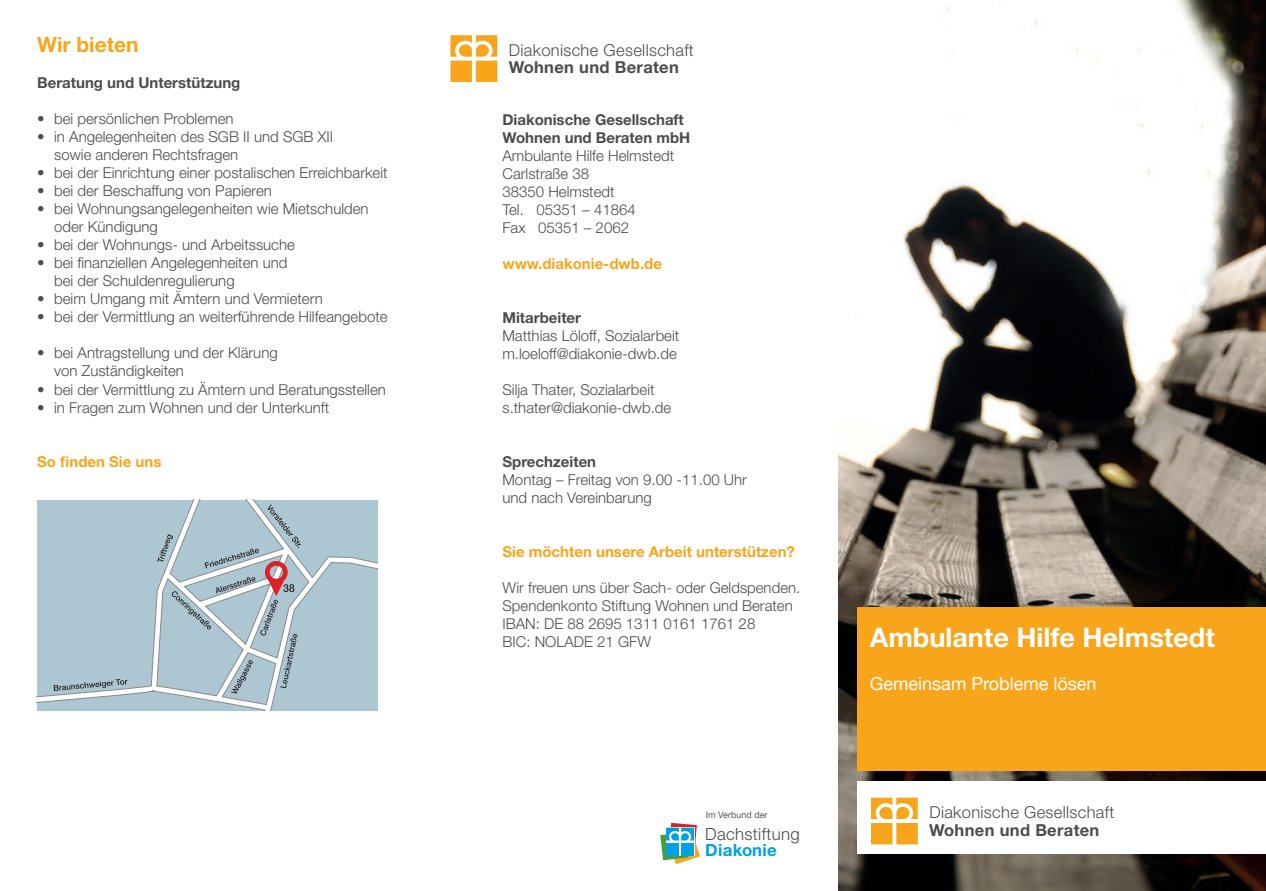
<style>
.page{position:relative;width:1266px;height:891px;background:#fff}
.page>*{position:absolute;margin:0;border:0;box-sizing:border-box;transform-origin:0 0}
.t1{font:700 27px "Helvetica Neue";color:#fff}
.t2{font:700 21px "Helvetica Neue";color:#f9a51b}
.t3{font:18px "Helvetica Neue";color:#fff}
.t4{font:300 16.8px "Helvetica Neue";letter-spacing:.02em;color:#4b4c4d}
.t5{font:700 16.8px "Helvetica Neue";letter-spacing:.02em;color:#00a1e3}
.t6{font:300 16.5px "Helvetica Neue";letter-spacing:.02em;color:#4b4c4d}
.t7{font:700 16.5px "Helvetica Neue";letter-spacing:.02em;color:#4b4c4d}
.t8{font:300 15px/18px "Helvetica Neue";color:#4b4c4d}
.t9{font:700 15px/18px "Helvetica Neue";color:#4b4c4d}
.t10{font:700 15px "Helvetica Neue";color:#f9a51b}
.t11{font:9px "Helvetica Neue";color:#57585a}
</style>
<div class="page">
<img style="left:838px;top:0;width:427px;height:891px">
<div style="left:857px;top:607px;width:408px;height:164px;background:#f9a51b"></div>
<div style="left:857px;top:782px;width:408px;height:72px;background:#fff"></div>
<svg style="left:660px;top:823px;width:39px;height:41px"></svg>
<div style="left:666px;top:843px;width:12px;height:12px;background:#00a1e3"></div>
<div style="left:681px;top:843px;width:13px;height:12px;background:#00a1e3"></div>
<svg style="left:871px;top:797px;width:46px;height:47px"></svg>
<svg style="left:450px;top:35px;width:47px;height:47px"></svg>
<svg style="left:37px;top:500px;width:340px;height:211px;background:#afc7d2"></svg>
<svg style="left:157px;top:504px;width:144px;height:189px;background:#b3c4cc"></svg>
<h2 class="t2" style="left:37px;top:32px;width:103px">Wir bieten</h2>
<p class="t9" style="left:37px;top:74px;width:205px">Beratung und Unterstützung</p>
<p class="t8" style="left:37px;top:110px;width:198px">• bei persönlichen Problemen</p>
<p class="t8" style="left:54px;top:128px;width:280px;text-indent:-17px">• in Angelegenheiten des SGB II und SGB XII sowie anderen Rechtsfragen</p>
<p class="t8" style="left:37px;top:164px;width:352px">• bei der Einrichtung einer postalischen Erreichbarkeit</p>
<p class="t8" style="left:37px;top:182px;width:236px">• bei der Beschaffung von Papieren</p>
<p class="t8" style="left:54px;top:200px;width:316px;text-indent:-17px">• bei Wohnungsangelegenheiten wie Mietschulden oder Kündigung</p>
<p class="t8" style="left:37px;top:236px;width:259px">• bei der Wohnungs- und Arbeitssuche</p>
<p class="t8" style="left:54px;top:254px;width:235px;text-indent:-17px">• bei finanziellen Angelegenheiten und bei der Schuldenregulierung</p>
<p class="t8" style="left:37px;top:290px;width:287px">• beim Umgang mit Ämtern und Vermietern</p>
<p class="t8" style="left:37px;top:308px;width:352px">• bei der Vermittlung an weiterführende Hilfeangebote</p>
<p class="t8" style="left:54px;top:344px;width:225px;text-indent:-17px">• bei Antragstellung und der Klärung von Zuständigkeiten</p>
<p class="t8" style="left:37px;top:380px;width:350px">• bei der Vermittlung zu Ämtern und Beratungsstellen</p>
<p class="t8" style="left:37px;top:398px;width:293px">• in Fragen zum Wohnen und der Unterkunft</p>
<p class="t10" style="left:37px;top:452px;width:126px">So finden Sie uns</p>
<p class="t6" style="left:508px;top:37px;width:186px">Diakonische Gesellschaft</p>
<p class="t7" style="left:508px;top:54px;width:172px">Wohnen und Beraten</p>
<p class="t9" style="left:502px;top:110px;width:189px">Diakonische Gesellschaft<br>Wohnen und Beraten mbH</p>
<p class="t8" style="left:502px;top:146px;width:173px">Ambulante Hilfe Helmstedt<br>Carlstraße 38<br>38350 Helmstedt<br>Tel. 05351 – 41864<br>Fax 05351 – 2062</p>
<p class="t10" style="left:502px;top:254px;width:161px">www.diakonie-dwb.de</p>
<p class="t9" style="left:502px;top:308px;width:80px">Mitarbeiter</p>
<p class="t8" style="left:502px;top:326px;width:178px">Matthias Löloff, Sozialarbeit m.loeloff@diakonie-dwb.de</p>
<p class="t8" style="left:502px;top:380px;width:170px">Silja Thater, Sozialarbeit s.thater@diakonie-dwb.de</p>
<p class="t9" style="left:502px;top:452px;width:95px">Sprechzeiten</p>
<p class="t8" style="left:502px;top:470px;width:246px">Montag – Freitag von 9.00 -11.00 Uhr und nach Vereinbarung</p>
<p class="t10" style="left:502px;top:542px;width:294px">Sie möchten unsere Arbeit unterstützen?</p>
<p class="t8" style="left:502px;top:578px;width:299px">Wir freuen uns über Sach- oder Geldspenden.<br>Spendenkonto Stiftung Wohnen und Beraten IBAN: DE 88 2695 1311 0161 1761 28<br>BIC: NOLADE 21 GFW</p>
<h1 class="t1" style="left:869px;top:620px;width:346px">Ambulante Hilfe Helmstedt</h1>
<p class="t3" style="left:869px;top:670px;width:228px">Gemeinsam Probleme lösen</p>
<p class="t11" style="left:705px;top:808px;width:63px">Im Verbund der</p>
<p class="t6" style="left:929px;top:799px;width:186px">Diakonische Gesellschaft</p>
<p class="t7" style="left:929px;top:817px;width:172px">Wohnen und Beraten</p>
<p class="t4" style="left:705px;top:820px;width:96px">Dachstiftung</p>
<p class="t5" style="left:705px;top:836px;width:73px">Diakonie</p>
</div>
